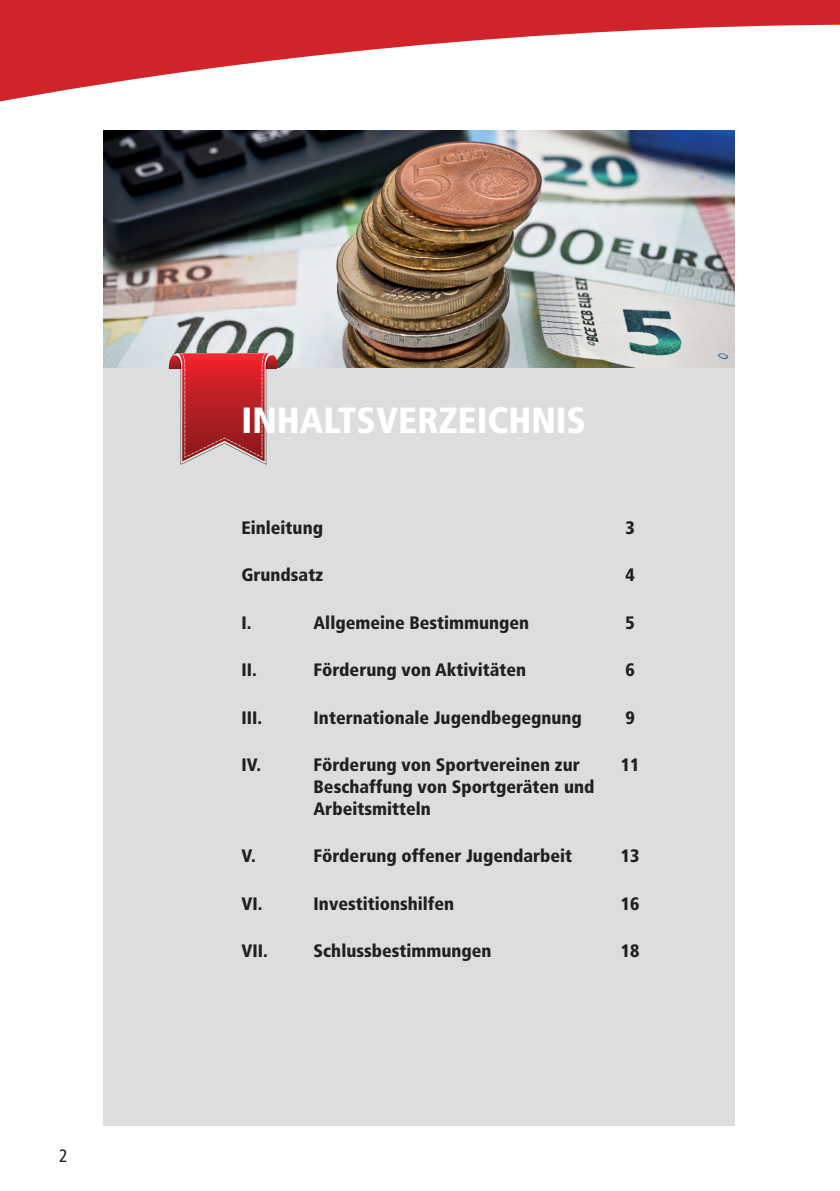
<style>
.page{position:relative;width:840px;height:1191px;background:#fff}
.page>*{position:absolute;margin:0;border:0;box-sizing:border-box;transform-origin:0 0}
.t1{font:900 condensed 36.4px "Frutiger LT Pro";color:#fff}
.t2{font:900 condensed 18px/22px "Frutiger LT Pro";color:#231f20}
.t3{font:condensed 18px "Frutiger LT Pro";color:#231f20}
</style>
<div class="page">
<img style="left:103px;top:194px;width:631px;height:175px">
<svg style="left:0;top:0;width:839px;height:194px"></svg>
<div style="left:103px;top:369px;width:631px;height:756px;background:#dcdddf"></div>
<svg style="left:168px;top:353px;width:112px;height:112px"></svg>
<p class="t3" style="left:59px;top:1145px;width:10px">2</p>
<h1 class="t1" style="left:241px;top:398px;width:346px">INHALTSVERZEICHNIS</h1>
<p class="t2" style="left:241px;top:516px;width:83px">Einleitung</p>
<p class="t2" style="left:625px;top:516px;width:11px">3</p>
<p class="t2" style="left:241px;top:564px;width:83px">Grundsatz</p>
<p class="t2" style="left:625px;top:564px;width:11px">4</p>
<p class="t2" style="left:241px;top:611px;width:12px">I.</p>
<p class="t2" style="left:313px;top:611px;width:217px">Allgemeine Bestimmungen</p>
<p class="t2" style="left:625px;top:611px;width:11px">5</p>
<p class="t2" style="left:241px;top:659px;width:17px">II.</p>
<p class="t2" style="left:313px;top:659px;width:214px">Förderung von Aktivitäten</p>
<p class="t2" style="left:625px;top:659px;width:11px">6</p>
<p class="t2" style="left:241px;top:706px;width:22px">III.</p>
<p class="t2" style="left:313px;top:706px;width:269px">Internationale Jugendbegegnung</p>
<p class="t2" style="left:625px;top:706px;width:11px">9</p>
<p class="t2" style="left:241px;top:753px;width:21px">IV.</p>
<p class="t2" style="left:313px;top:753px;width:267px">Förderung von Sportvereinen zur</p>
<p class="t2" style="left:620px;top:753px;width:20px">11</p>
<p class="t2" style="left:313px;top:775px;width:282px">Beschaffung von Sportgeräten und<br>Arbeitsmitteln</p>
<p class="t2" style="left:241px;top:845px;width:16px">V.</p>
<p class="t2" style="left:313px;top:845px;width:260px">Förderung offener Jugendarbeit</p>
<p class="t2" style="left:620px;top:845px;width:20px">13</p>
<p class="t2" style="left:241px;top:892px;width:23px">VI.</p>
<p class="t2" style="left:313px;top:892px;width:142px">Investitionshilfen</p>
<p class="t2" style="left:620px;top:892px;width:20px">16</p>
<p class="t2" style="left:241px;top:940px;width:28px">VII.</p>
<p class="t2" style="left:313px;top:940px;width:179px">Schlussbestimmungen</p>
<p class="t2" style="left:620px;top:940px;width:20px">18</p>
</div>
